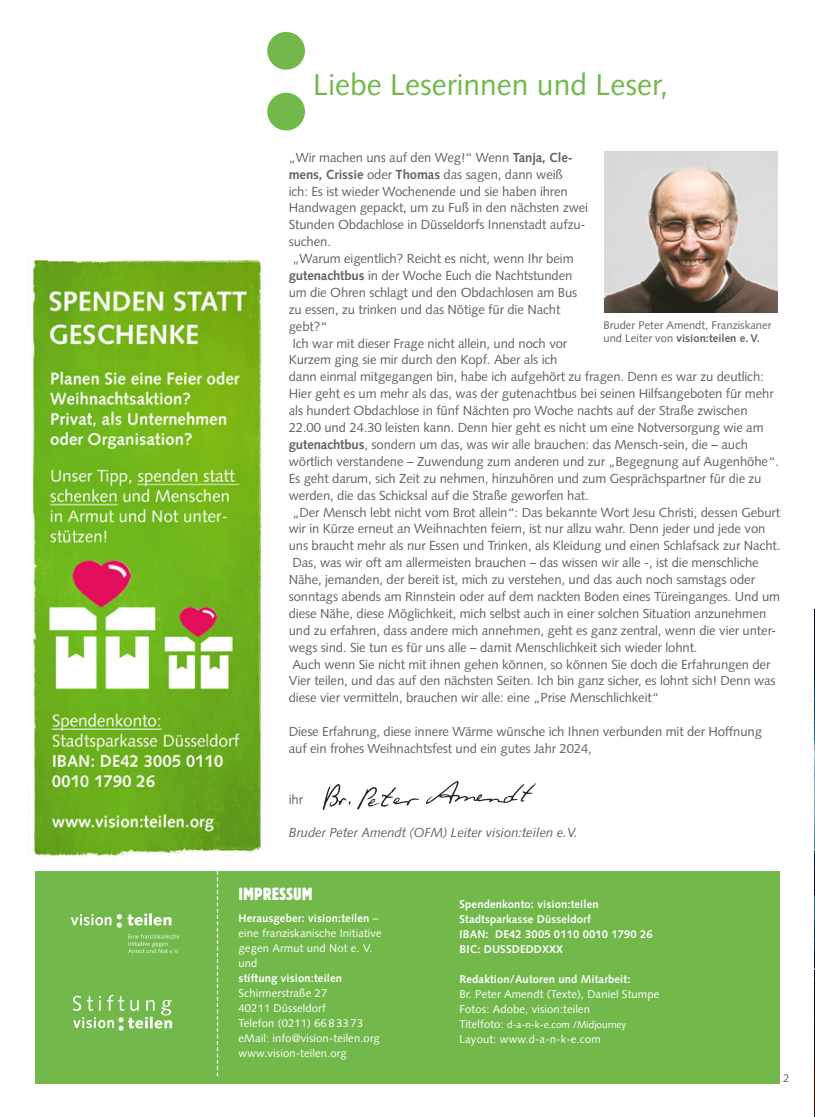
<style>
.page{position:relative;width:815px;height:1117px;background:#fff}
.page>*{position:absolute;margin:0;border:0;box-sizing:border-box;transform-origin:0 0}
.t1{font:30px "Syntax LT Std";color:#72b84b}
.t2{font:700 condensed 17.5px "Bannertype 1";letter-spacing:.01em;color:#fff}
.t3{font:13.12px/16.9px "Syntax LT Std";letter-spacing:-.01em;color:#636366}
.t4{font:italic 13.12px "Syntax LT Std";letter-spacing:-.01em;color:#636366}
.t5{font:11.25px/15px "Syntax LT Std";letter-spacing:.01em;color:#fff}
.t6{font:700 11.25px/15px "Syntax LT Std";letter-spacing:.01em;color:#fff}
.t7{font:11.25px/13.5px "Syntax LT Std";color:#636366}
.t8{font:10px "Syntax LT Std";color:#fff}
.s1{font-weight:700}
.s2{font-size:11.25px}
</style>
<div class="page">
<img style="left:604px;top:151px;width:174px;height:162px">
<div style="left:35px;top:870px;width:745px;height:213px;background:#72b84b"></div>
<svg style="left:71px;top:914px;width:40px;height:11px"></svg>
<svg style="left:128px;top:934px;width:51px;height:18px"></svg>
<svg style="left:117px;top:913px;width:55px;height:14px"></svg>
<svg style="left:217px;top:870px;width:1px;height:205px"></svg>
<img style="left:322px;top:781px;width:214px;height:29px">
<div style="left:267px;top:93px;width:38px;height:37px;background:#72b84b;border-radius:50%"></div>
<div style="left:267px;top:32px;width:38px;height:38px;background:#72b84b;border-radius:50%"></div>
<img style="left:28px;top:259px;width:236px;height:599px">
<img style="left:73px;top:994px;width:99px;height:21px">
<img style="left:128px;top:1016px;width:44px;height:12px">
<img style="left:73px;top:1017px;width:41px;height:10px">
<svg style="left:118px;top:1017px;width:6px;height:13px"></svg>
<img style="left:814px;top:609px;width:1px;height:507px">
<h1 class="t1" style="left:313px;top:67px;width:356px">Liebe Leserinnen und Leser,</h1>
<p class="t3" style="left:289px;top:149px;width:493px">„Wir machen uns auf den Weg!“ Wenn <span class="s1">Tanja, Cle-<br>mens, Crissie</span> oder <span class="s1">Thomas</span> das sagen, dann weiß<br>ich: Es ist wieder Wochenende und sie haben ihren<br>Handwagen gepackt, um zu Fuß in den nächsten zwei<br>Stunden Obdachlose in Düsseldorfs Innenstadt aufzu-<br>suchen.<br>„Warum eigentlich? Reicht es nicht, wenn Ihr beim<br><span class="s1">gutenachtbus</span> in der Woche Euch die Nachtstunden<br>um die Ohren schlagt und den Obdachlosen am Bus<br>zu essen, zu trinken und das Nötige für die Nacht<br>gebt?“<br>Ich war mit dieser Frage nicht allein, und noch vor<br>Kurzem ging sie mir durch den Kopf. Aber als ich<br>dann einmal mitgegangen bin, habe ich aufgehört zu fragen. Denn es war zu deutlich:<br>Hier geht es um mehr als das, was der gutenachtbus bei seinen Hilfsangeboten für mehr als hundert Obdachlose in fünf Nächten pro Woche nachts auf der Straße zwischen 22.00 und 24.30 leisten kann. Denn hier geht es nicht um eine Notversorgung wie am <span class="s1">gutenachtbus</span>, sondern um das, was wir alle brauchen: das Mensch-sein, die – auch wörtlich verstandene – Zuwendung zum anderen und zur „Begegnung auf Augenhöhe“.<br>Es geht darum, sich Zeit zu nehmen, hinzuhören und zum Gesprächspartner für die zu werden, die das Schicksal auf die Straße geworfen hat.<br>„Der Mensch lebt nicht vom Brot allein“: Das bekannte Wort Jesu Christi, dessen Geburt wir in Kürze erneut an Weihnachten feiern, ist nur allzu wahr. Denn jeder und jede von uns braucht mehr als nur Essen und Trinken, als Kleidung und einen Schlafsack zur Nacht.<br>Das, was wir oft am allermeisten brauchen – das wissen wir alle -, ist die menschliche Nähe, jemanden, der bereit ist, mich zu verstehen, und das auch noch samstags oder sonntags abends am Rinnstein oder auf dem nackten Boden eines Türeinganges. Und um diese Nähe, diese Möglichkeit, mich selbst auch in einer solchen Situation anzunehmen und zu erfahren, dass andere mich annehmen, geht es ganz zentral, wenn die vier unter&shy;wegs sind. Sie tun es für uns alle – damit Menschlichkeit sich wieder lohnt.<br>Auch wenn Sie nicht mit ihnen gehen können, so können Sie doch die Erfahrungen der Vier teilen, und das auf den nächsten Seiten. Ich bin ganz sicher, es lohnt sich! Denn was diese vier vermitteln, brauchen wir alle: eine „Prise Menschlichkeit“</p>
<p class="t3" style="left:289px;top:723px;width:475px">Diese Erfahrung, diese innere Wärme wünsche ich Ihnen verbunden mit der Hoffnung auf ein frohes Weihnachtsfest und ein gutes Jahr 2024,</p>
<p class="t3" style="left:289px;top:790px;width:16px">ihr</p>
<p class="t4" style="left:289px;top:825px;width:291px">Bruder Peter Amendt (OFM) Leiter vision:teilen e.V.</p>
<p class="t7" style="left:603px;top:318px;width:170px">Bruder Peter Amendt, Franziskaner und Leiter von <span class="s1">vision:teilen e. V.</span></p>
<h2 class="t2" style="left:239px;top:883px;width:76px">IMPRESSUM</h2>
<p class="t5" style="left:239px;top:910px;width:145px"><span class="s1">Herausgeber: vision:teilen</span> – eine franziskanische Initiative gegen Armut und Not e. V. und</p>
<p class="t6" style="left:239px;top:970px;width:105px">stiftung vision:teilen</p>
<p class="t5" style="left:239px;top:985px;width:143px">Schirmerstraße 27<br>40211 Düsseldorf<br>Telefon (0211) 66 8 33 73 eMail: info@vision-teilen.org www.vision-teilen.org</p>
<p class="t6" style="left:459px;top:896px;width:195px">Spendenkonto: vision:teilen<br>Stadtsparkasse Düsseldorf<br>IBAN: DE42 3005 0110 0010 1790 26<br>BIC: DUSSDEDDXXX</p>
<p class="t6" style="left:459px;top:971px;width:173px">Redaktion/Autoren und Mitarbeit:</p>
<p class="t5" style="left:459px;top:986px;width:201px">Br. Peter Amendt (Texte), Daniel Stumpe<br>Fotos: Adobe, vision:teilen</p>
<p class="t8" style="left:459px;top:1018px;width:169px"><span class="s2">Titelfoto:</span> d-a-n-k-e.com /Midjourney</p>
<p class="t5" style="left:459px;top:1031px;width:143px">Layout: www.d-a-n-k-e.com</p>
<p class="t7" style="left:783px;top:1070px;width:8px">2</p>
</div>
